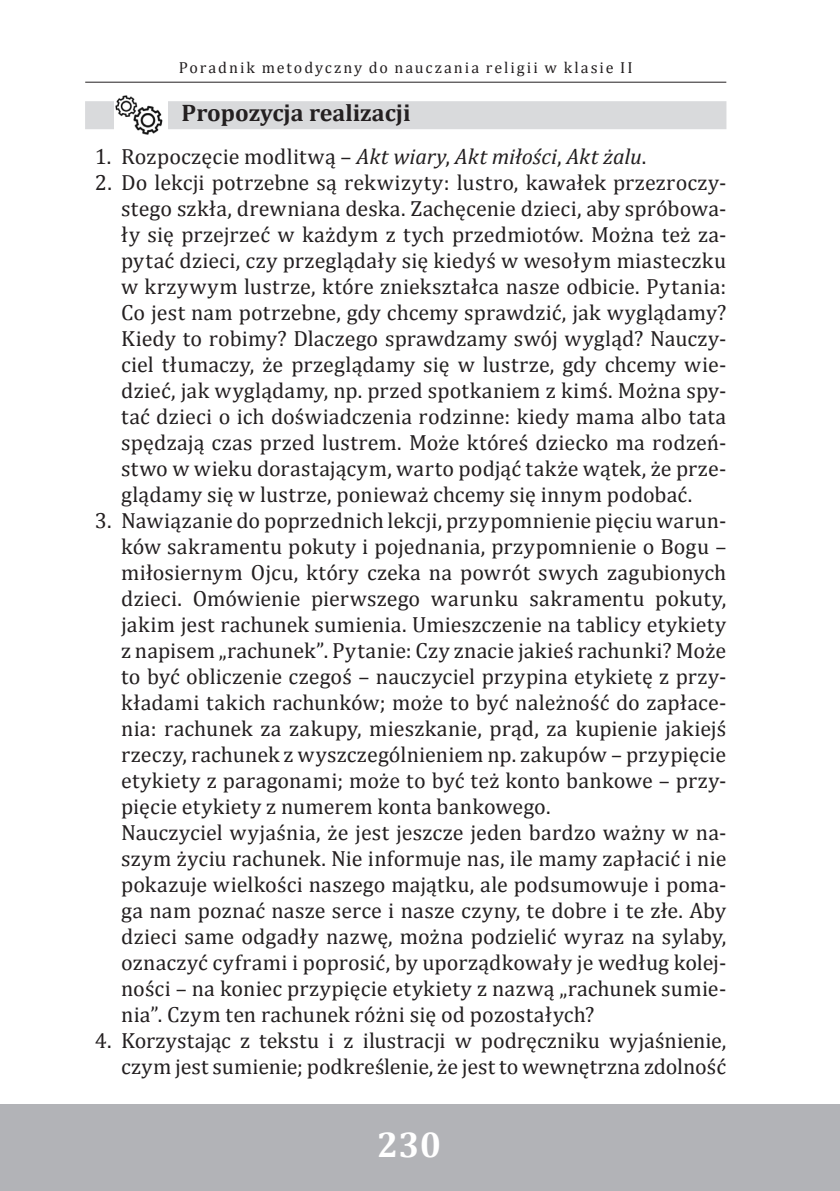
<style>
.page{position:relative;width:840px;height:1191px;background:#fff}
.page>*{position:absolute;margin:0;border:0;box-sizing:border-box;transform-origin:0 0}
.t1{font:700 36px "Cambria";color:#fff}
.t2{font:700 24px "Cambria";color:#231f20}
.t3{font:22px/26px "Cambria";letter-spacing:.005em;color:#231f20;text-align:justify}
.t4{font:16px "Cambria";letter-spacing:.12em;color:#231f20}
.s1{font-style:italic}
</style>
<div class="page">
<div style="left:0;top:1104px;width:839px;height:87px;background:#b2b3b7"></div>
<hr style="left:85px;top:82px;width:640px;height:1px;background:#231f20">
<div style="left:85px;top:101px;width:641px;height:28px;background:#d9dadc"></div>
<div style="left:115px;top:94px;width:53px;height:43px;background:#fff"></div>
<img style="left:115px;top:95px;width:48px;height:40px">
<p class="t4" style="left:179px;top:58px;width:455px">Poradnik metodyczny do nauczania religii w klasie II</p>
<p class="t2" style="left:181px;top:96px;width:230px">Propozycja realizacji</p>
<p class="t3" style="left:95px;top:143px;width:552px">1. Rozpoczęcie modlitwą – <span class="s1">Akt wiary</span>, <span class="s1">Akt miłości</span>, <span class="s1">Akt żalu</span>.</p>
<p class="t3" style="left:121px;top:169px;width:606px;text-indent:-26px">2. Do lekcji potrzebne są rekwizyty: lustro, kawałek przezroczy&shy;stego szkła, drewniana deska. Zachęcenie dzieci, aby spróbowa&shy;ły się przejrzeć w każdym z tych przedmiotów. Można też za&shy;pytać dzieci, czy przeglądały się kiedyś w wesołym miasteczku w krzywym lustrze, które zniekształca nasze odbicie. Pytania:<br>Co jest nam potrzebne, gdy chcemy sprawdzić, jak wyglądamy?<br>Kiedy to robimy? Dlaczego sprawdzamy swój wygląd? Nauczy&shy;ciel tłumaczy, że przeglądamy się w lustrze, gdy chcemy wie&shy;dzieć, jak wyglądamy, np. przed spotkaniem z kimś. Można spy&shy;tać dzieci o ich doświadczenia rodzinne: kiedy mama albo tata spędzają czas przed lustrem. Może któreś dziecko ma rodzeń&shy;stwo w wieku dorastającym, warto podjąć także wątek, że prze&shy;glądamy się w lustrze, ponieważ chcemy się innym podobać.</p>
<p class="t3" style="left:121px;top:507px;width:606px;text-align:left;text-indent:-26px">3. Nawiązanie do poprzednich lekcji, przypomnienie pięciu warun&shy;ków sakramentu pokuty i pojednania, przypomnienie o Bogu – miłosiernym Ojcu, który czeka na powrót swych zagubionych dzieci. Omówienie pierwszego warunku sakramentu pokuty, jakim jest rachunek sumienia. Umieszczenie na tablicy etykiety z napisem „rachunek”. Pytanie: Czy znacie jakieś rachunki? Może to być obliczenie czegoś – nauczyciel przypina etykietę z przy&shy;kładami takich rachunków; może to być należność do zapłace&shy;nia: rachunek za zakupy, mieszkanie, prąd, za kupienie jakiejś rzeczy, rachunek z wyszczególnieniem np. zakupów – przypięcie etykiety z paragonami; może to być też konto bankowe – przy&shy;pięcie etykiety z numerem konta bankowego.<br>Nauczyciel wyjaśnia, że jest jeszcze jeden bardzo ważny w na&shy;szym życiu rachunek. Nie informuje nas, ile mamy zapłacić i nie pokazuje wielkości naszego majątku, ale podsumowuje i poma&shy;ga nam poznać nasze serce i nasze czyny, te dobre i te złe. Aby dzieci same odgadły nazwę, można podzielić wyraz na sylaby, oznaczyć cyframi i poprosić, by uporządkowały je według kolej&shy;ności – na koniec przypięcie etykiety z nazwą „rachunek sumie&shy;nia”. Czym ten rachunek różni się od pozostałych?</p>
<p class="t3" style="left:95px;top:1027px;width:632px;text-align:right">4. Korzystając z tekstu i z ilustracji w podręczniku wyjaśnienie, czym jest sumienie; podkreślenie, że jest to wewnętrzna zdolność</p>
<h1 class="t1" style="left:377px;top:1118px;width:65px">230</h1>
</div>
